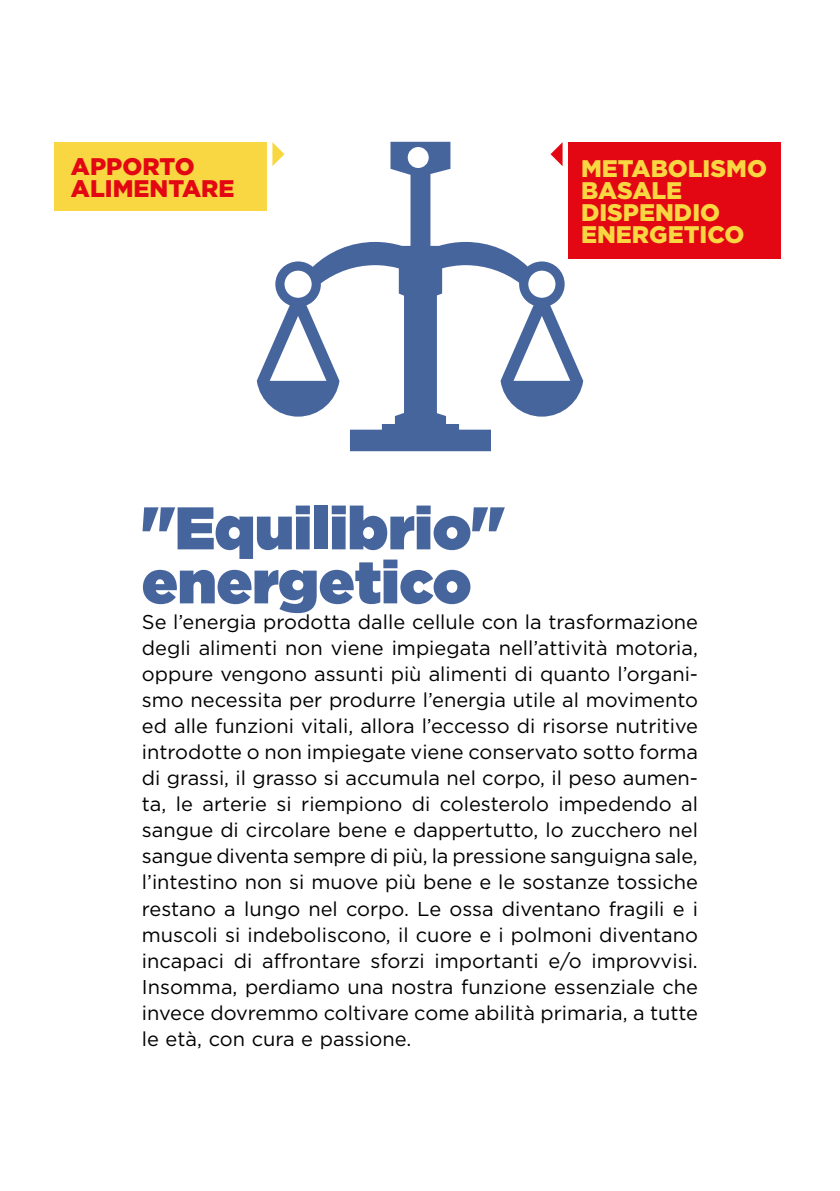
<style>
.page{position:relative;width:840px;height:1191px;background:#fff}
.page>*{position:absolute;margin:0;border:0;box-sizing:border-box;transform-origin:0 0}
.t1{font:900 60px/54px "Gotham";color:#47659d}
.t2{font:900 24px/22px "Gotham";color:#f8d742}
.t3{font:900 24px/22px "Gotham";color:#e30613}
.t4{font:20px/26px "Gotham";color:#000;text-align:justify}
</style>
<div class="page">
<div style="left:54px;top:142px;width:212px;height:68px;background:#f8d742"></div>
<div style="left:568px;top:142px;width:212px;height:116px;background:#e30613"></div>
<hr style="left:839px;top:876px;width:1px;height:49px;background:#000">
<svg style="left:256px;top:142px;width:327px;height:309px"></svg>
<div style="left:408px;top:148px;width:19px;height:19px;background:#fff;border-radius:50%"></div>
<div style="left:407px;top:147px;width:21px;height:21px;border:2px solid #fff;border-radius:50%"></div>
<svg style="left:272px;top:142px;width:12px;height:24px"></svg>
<svg style="left:550px;top:142px;width:12px;height:24px"></svg>
<p class="t3" style="left:71px;top:155px;width:165px">APPORTO<br>ALIMENTARE</p>
<p class="t2" style="left:580px;top:157px;width:187px">METABOLISMO<br>BASALE<br>DISPENDIO<br>ENERGETICO</p>
<h1 class="t1" style="left:142px;top:500px;width:364px">"Equilibrio" energetico</h1>
<p class="t4" style="left:142px;top:609px;width:557px">Se l’energia prodotta dalle cellule con la trasformazione degli alimenti non viene impiegata nell’attività motoria, oppure vengono assunti più alimenti di quanto l’organi&shy;smo necessita per produrre l’energia utile al movimento ed alle funzioni vitali, allora l’eccesso di risorse nutritive introdotte o non impiegate viene conservato sotto forma di grassi, il grasso si accumula nel corpo, il peso aumen&shy;ta, le arterie si riempiono di colesterolo impedendo al sangue di circolare bene e dappertutto, lo zucchero nel sangue diventa sempre di più, la pressione sanguigna sale, l’intestino non si muove più bene e le sostanze tossiche restano a lungo nel corpo. Le ossa diventano fragili e i muscoli si indeboliscono, il cuore e i polmoni diventano incapaci di affrontare sforzi importanti e/o improvvisi.<br>Insomma, perdiamo una nostra funzione essenziale che invece dovremmo coltivare come abilità primaria, a tutte le età, con cura e passione.</p>
</div>
